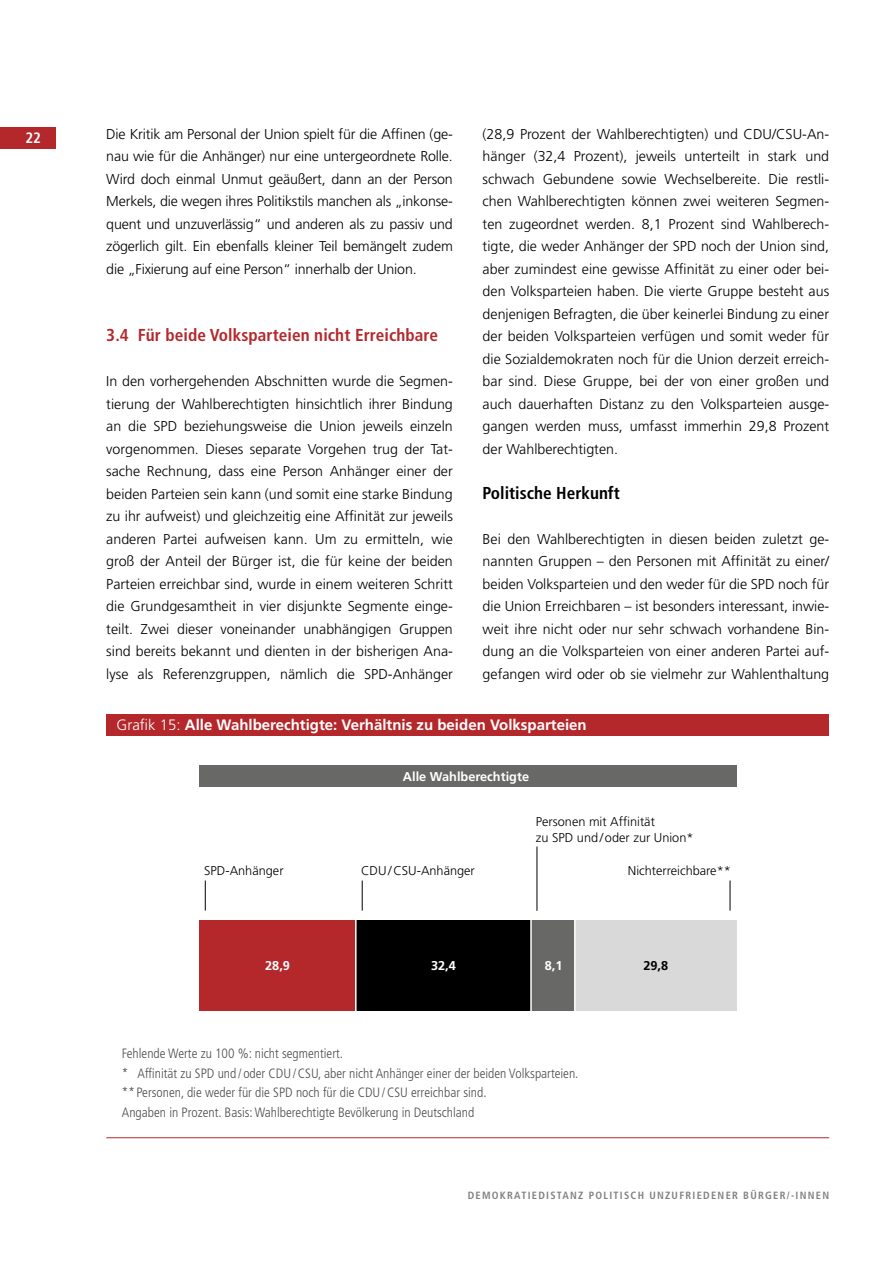
<style>
.page{position:relative;width:893px;height:1263px;background:#fff}
.page>*{position:absolute;margin:0;border:0;box-sizing:border-box;transform-origin:0 0}
.t1{font:700 condensed 17.25px "Frutiger";letter-spacing:.005em;color:#b4282c}
.t2{font:700 condensed 17.25px "Frutiger";color:#000}
.t3{font:700 15px "Frutiger";color:#fff}
.t4{font:700 condensed 15px "Frutiger";color:#fff}
.t5{font:300 14.25px/22.5px "Frutiger";color:#000;text-align:justify}
.t6{font:300 condensed 13.5px/19.5px "Frutiger";color:#4e4e4d}
.t7{font:300 12.75px/16.5px "Frutiger";color:#000}
.t8{font:700 12.75px "Frutiger";color:#fff}
.t9{font:700 12.75px "Frutiger";color:#000}
.t10{font:700 condensed 10.5px "Frutiger";letter-spacing:.12em;color:#818281}
.s1{font-weight:300}
</style>
<div class="page">
<div style="left:0;top:128px;width:55px;height:21px;background:#b4282c"></div>
<hr style="left:106px;top:1137px;width:723px;height:1px;background:#b4282c">
<div style="left:106px;top:714px;width:723px;height:22px;background:#b4282c"></div>
<div style="left:199px;top:766px;width:537px;height:21px;background:#686867"></div>
<div style="left:199px;top:920px;width:160px;height:90px;background:#b4282c"></div>
<div style="left:356px;top:920px;width:179px;height:90px;background:#000"></div>
<div style="left:531px;top:920px;width:44px;height:90px;background:#686867"></div>
<hr style="left:355px;top:919px;width:2px;height:92px;background:#fff">
<hr style="left:530px;top:919px;width:2px;height:92px;background:#fff">
<hr style="left:205px;top:880px;width:1px;height:30px;background:#000">
<hr style="left:362px;top:880px;width:1px;height:30px;background:#000">
<hr style="left:730px;top:880px;width:1px;height:30px;background:#000">
<hr style="left:537px;top:846px;width:1px;height:65px;background:#000">
<div style="left:575px;top:920px;width:161px;height:90px;background:#d9d9da"></div>
<hr style="left:574px;top:919px;width:2px;height:92px;background:#fff">
<p class="t4" style="left:25px;top:129px;width:17px">22</p>
<p class="t5" style="left:106px;top:123px;width:348px">Die Kritik am Personal der Union spielt für die Affinen (ge&shy;nau wie für die Anhänger) nur eine untergeordnete Rolle.<br>Wird doch einmal Unmut geäußert, dann an der Person Merkels, die wegen ihres Politikstils manchen als „inkonse&shy;quent und unzuverlässig“ und anderen als zu passiv und zögerlich gilt. Ein ebenfalls kleiner Teil bemängelt zudem die „Fixierung auf eine Person“ innerhalb der Union.</p>
<p class="t5" style="left:483px;top:123px;width:348px">(28,9 Prozent der Wahlberechtigten) und CDU/CSU-An&shy;hänger (32,4 Prozent), jeweils unterteilt in stark und schwach Gebundene sowie Wechselbereite. Die restli&shy;chen Wahlberechtigten können zwei weiteren Segmen&shy;ten zugeordnet werden. 8,1 Prozent sind Wahlberech&shy;tigte, die weder Anhänger der SPD noch der Union sind, aber zumindest eine gewisse Affinität zu einer oder bei&shy;den Volksparteien haben. Die vierte Gruppe besteht aus denjenigen Befragten, die über keinerlei Bindung zu einer der beiden Volksparteien verfügen und somit weder für die Sozialdemokraten noch für die Union derzeit erreich&shy;bar sind. Diese Gruppe, bei der von einer großen und auch dauerhaften Distanz zu den Volksparteien ausge&shy;gangen werden muss, umfasst immerhin 29,8 Prozent der Wahlberechtigten.</p>
<p class="t2" style="left:483px;top:483px;width:139px">Politische Herkunft</p>
<p class="t5" style="left:483px;top:528px;width:348px">Bei den Wahlberechtigten in diesen beiden zuletzt ge&shy;nannten Gruppen – den Personen mit Affinität zu einer/ beiden Volksparteien und den weder für die SPD noch für die Union Erreichbaren – ist besonders interessant, inwie&shy;weit ihre nicht oder nur sehr schwach vorhandene Bin&shy;dung an die Volksparteien von einer anderen Partei auf&shy;gefangen wird oder ob sie vielmehr zur Wahlenthaltung</p>
<p class="t3" style="left:117px;top:716px;width:472px"><span class="s1">Grafik 15:</span> Alle Wahlberechtigte: Verhältnis zu beiden Volksparteien</p>
<p class="t1" style="left:106px;top:325px;width:333px">3.4 Für beide Volksparteien nicht Erreichbare</p>
<p class="t5" style="left:106px;top:370px;width:348px">In den vorhergehenden Abschnitten wurde die Segmen&shy;tierung der Wahlberechtigten hinsichtlich ihrer Bindung an die SPD beziehungsweise die Union jeweils einzeln vorgenommen. Dieses separate Vorgehen trug der Tat&shy;sache Rechnung, dass eine Person Anhänger einer der beiden Parteien sein kann (und somit eine starke Bindung zu ihr aufweist) und gleichzeitig eine Affinität zur jeweils anderen Partei aufweisen kann. Um zu ermitteln, wie groß der Anteil der Bürger ist, die für keine der beiden Parteien erreichbar sind, wurde in einem weiteren Schritt die Grundgesamtheit in vier disjunkte Segmente einge&shy;teilt. Zwei dieser voneinander unabhängigen Gruppen sind bereits bekannt und dienten in der bisherigen Ana&shy;lyse als Referenzgruppen, nämlich die SPD-Anhänger</p>
<p class="t8" style="left:403px;top:769px;width:128px">Alle Wahlberechtigte</p>
<p class="t7" style="left:536px;top:813px;width:159px">Personen mit Affinität<br>zu SPD und/oder zur Union*</p>
<p class="t7" style="left:204px;top:863px;width:81px">SPD-Anhänger</p>
<p class="t7" style="left:361px;top:863px;width:115px">CDU/CSU-Anhänger</p>
<p class="t7" style="left:628px;top:863px;width:104px">Nichterreichbare**</p>
<p class="t8" style="left:265px;top:958px;width:26px">28,9</p>
<p class="t8" style="left:431px;top:958px;width:26px">32,4</p>
<p class="t8" style="left:545px;top:958px;width:19px">8,1</p>
<p class="t9" style="left:643px;top:958px;width:26px">29,8</p>
<p class="t6" style="left:122px;top:1044px;width:458px">Fehlende Werte zu 100 %: nicht segmentiert.<br>* Affinität zu SPD und / oder CDU/CSU, aber nicht Anhänger einer der beiden Volksparteien. ** Personen, die weder für die SPD noch für die CDU/CSU erreichbar sind.<br>Angaben in Prozent. Basis: Wahlberechtigte Bevölkerung in Deutschland</p>
<p class="t10" style="left:468px;top:1189px;width:363px">DEMOKRATIEDISTANZ POLITISCH UNZUFRIEDENER BÜRGER/-INNEN</p>
</div>
